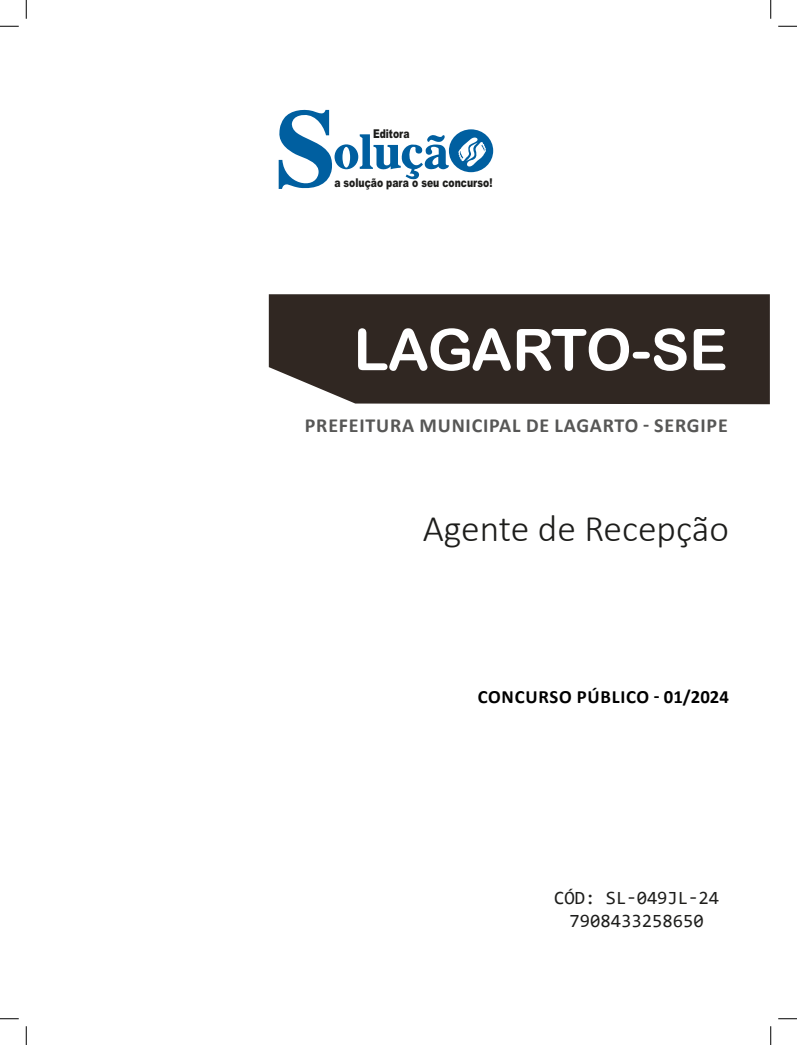
<style>
.page{position:relative;width:797px;height:1045px;background:#fff}
.page>*{position:absolute;margin:0;border:0;box-sizing:border-box;transform-origin:0 0}
.TÍTULO{font:57.5px "Arial Rounded MT Bold";letter-spacing:-.015em;color:#fff}
.CARGO{font:300 37.5px "Calibri";color:#1d1d1b}
.SUBTÍTULO{font:700 20px "Calibri";letter-spacing:.04em;color:#575756}
.SKU_CÓD{font:18.75px "Consolas";color:#1d1d1b}
.EDITAL{font:700 18.75px "Calibri";letter-spacing:.04em;color:#000}
.t1{font:900 12.12px "Arial";color:#1d1d1b;scale:.76 1}
</style>
<div class="page">
<div style="left:269px;top:294px;width:500px;height:110px;background:#302722"></div>
<svg style="left:279px;top:110px;width:214px;height:79px"></svg>
<svg style="left:0;top:25px;width:19px;height:2px"></svg>
<svg style="left:778px;top:25px;width:19px;height:2px"></svg>
<svg style="left:0;top:1018px;width:19px;height:1px"></svg>
<svg style="left:778px;top:1018px;width:19px;height:1px"></svg>
<svg style="left:25px;top:0;width:2px;height:19px"></svg>
<svg style="left:25px;top:1026px;width:2px;height:19px"></svg>
<svg style="left:770px;top:0;width:1px;height:19px"></svg>
<svg style="left:770px;top:1026px;width:1px;height:19px"></svg>
<p class="t1" style="left:373px;top:125px;width:50px">Editora</p>
<p class="t1" style="left:334px;top:174px;width:210px">a solução para o seu concurso!</p>
<p class="TÍTULO" style="left:354px;top:316px;width:375px">LAGARTO-SE</p>
<p class="SUBTÍTULO" style="left:305px;top:411px;width:424px">PREFEITURA MUNICIPAL DE LAGARTO - SERGIPE</p>
<p class="CARGO" style="left:423px;top:505px;width:308px">Agente de Recepção</p>
<p class="EDITAL" style="left:477px;top:683px;width:253px">CONCURSO PÚBLICO - 01/2024</p>
<p class="SKU_CÓD" style="left:554px;top:885px;width:166px">CÓD: SL-049JL-24</p>
<p class="SKU_CÓD" style="left:569px;top:907px;width:136px">7908433258650</p>
</div>
